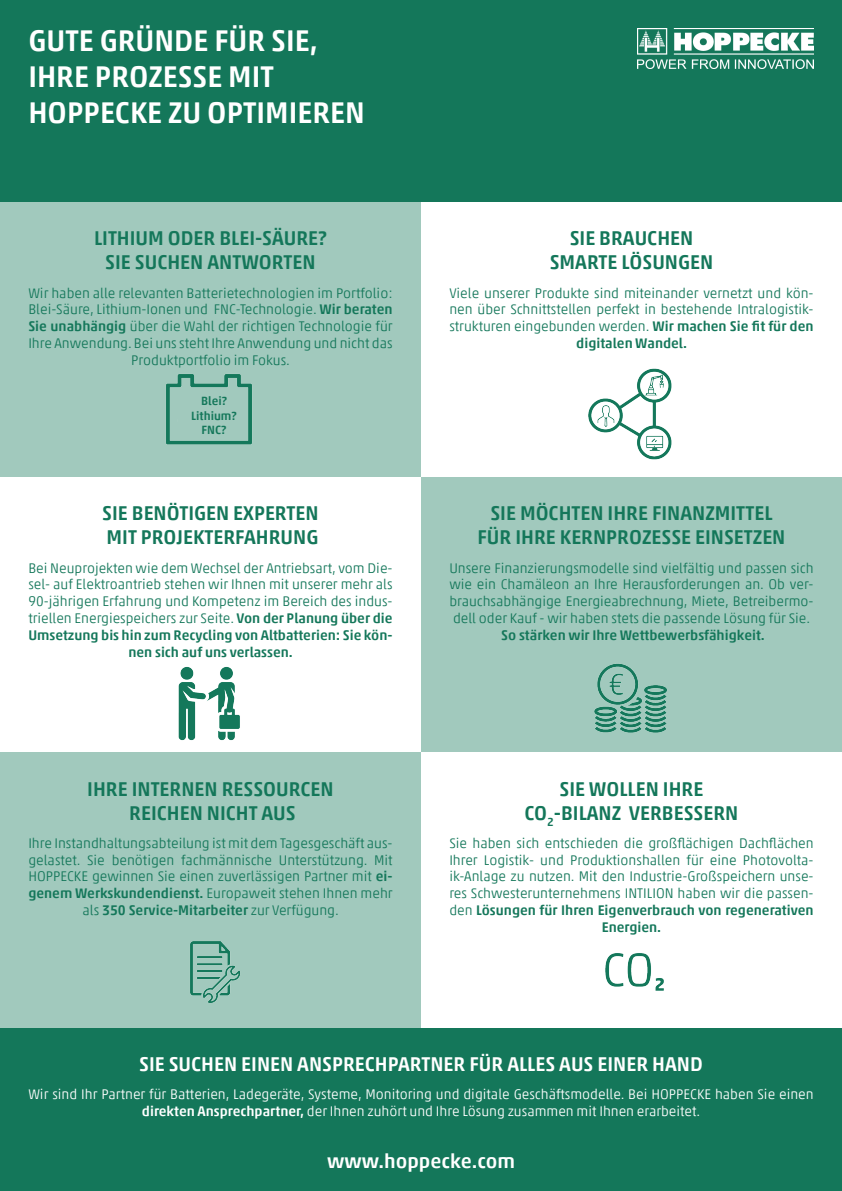
<style>
.page{position:relative;width:842px;height:1191px;background:#fff}
.page>*{position:absolute;margin:0;border:0;box-sizing:border-box;transform-origin:0 0}
.t1{font:500 30px "Akko Pro";color:#fff}
.t2{font:500 20px "Akko Pro";color:#14775a}
.t3{font:500 20px "Akko Pro";color:#fff}
.t4{font:300 14px/16.8px "Akko Pro";color:#14775a;text-align:center}
.t5{font:300 14px/16.8px "Akko Pro";color:#fff;text-align:center}
.t6{font:500 14px "Akko Pro";color:#14775a}
.t7{font:500 12px "Akko Pro";color:#14775a}
.s1{font-weight:500}
</style>
<div class="page">
<div style="left:0;top:0;width:842px;height:202px;background:#14775a"></div>
<div style="left:0;top:1027px;width:842px;height:164px;background:#14775a"></div>
<div style="left:0;top:202px;width:421px;height:275px;background:#a1c9bd"></div>
<div style="left:421px;top:477px;width:421px;height:275px;background:#a1c9bd"></div>
<div style="left:0;top:752px;width:421px;height:275px;background:#a1c9bd"></div>
<img style="left:638px;top:29px;width:176px;height:40px">
<img style="left:588px;top:368px;width:84px;height:92px">
<img style="left:594px;top:664px;width:73px;height:69px">
<img style="left:190px;top:941px;width:50px;height:62px">
<img style="left:605px;top:953px;width:59px;height:38px">
<img style="left:166px;top:374px;width:86px;height:71px">
<div style="left:179px;top:401px;width:66px;height:28px;background:#a1c9bd"></div>
<img style="left:178px;top:666px;width:62px;height:75px">
<p class="t1" style="left:28px;top:22px;width:291px">GUTE GRÜNDE FÜR SIE,</p>
<p class="t1" style="left:28px;top:58px;width:247px">IHRE PROZESSE MIT</p>
<p class="t1" style="left:28px;top:94px;width:338px">HOPPECKE ZU OPTIMIEREN</p>
<p class="t2" style="left:94px;top:226px;width:234px">LITHIUM ODER BLEI-SÄURE?</p>
<p class="t2" style="left:105px;top:250px;width:212px">SIE SUCHEN ANTWORTEN</p>
<p class="t4" style="left:28px;top:284px;width:366px">Wir haben alle relevanten Batterietechnologien im Portfolio:<br>Blei-Säure, Lithium-Ionen und FNC-Technologie. <span class="s1">Wir beraten Sie unabhängig</span> über die Wahl der richtigen Technologie für Ihre Anwendung. Bei uns steht Ihre Anwendung und nicht das Produktportfolio im Fokus.</p>
<p class="t7" style="left:201px;top:394px;width:27px">Blei?</p>
<p class="t7" style="left:191px;top:408px;width:47px">Lithium?</p>
<p class="t7" style="left:202px;top:422px;width:26px">FNC?</p>
<p class="t2" style="left:102px;top:501px;width:218px">SIE BENÖTIGEN EXPERTEN</p>
<p class="t2" style="left:107px;top:525px;width:213px">MIT PROJEKTERFAHRUNG</p>
<p class="t4" style="left:28px;top:559px;width:366px">Bei Neuprojekten wie dem Wechsel der Antriebsart, vom Die&shy;sel- auf Elektroantrieb stehen wir Ihnen mit unserer mehr als 90-jährigen Erfahrung und Kompetenz im Bereich des indus&shy;triellen Energiespeichers zur Seite. <span class="s1">Von der Planung über die Umsetzung bis hin zum Recycling von Altbatterien: Sie kön&shy;nen sich auf uns verlassen.</span></p>
<p class="t2" style="left:87px;top:776px;width:248px">IHRE INTERNEN RESSOURCEN</p>
<p class="t2" style="left:129px;top:800px;width:168px">REICHEN NICHT AUS</p>
<p class="t4" style="left:28px;top:834px;width:366px">Ihre Instandhaltungsabteilung ist mit dem Tagesgeschäft aus&shy;gelastet. Sie benötigen fachmännische Unterstützung. Mit HOPPECKE gewinnen Sie einen zuverlässigen Partner mit <span class="s1">ei&shy;genem Werkskundendienst.</span> Europaweit stehen Ihnen mehr als <span class="s1">350 Service-Mitarbeiter</span> zur Verfügung.</p>
<p class="t2" style="left:570px;top:226px;width:125px">SIE BRAUCHEN</p>
<p class="t2" style="left:550px;top:250px;width:165px">SMARTE LÖSUNGEN</p>
<p class="t4" style="left:449px;top:284px;width:366px">Viele unserer Produkte sind miteinander vernetzt und kön&shy;nen über Schnittstellen perfekt in bestehende Intralogistik&shy;strukturen eingebunden werden. <span class="s1">Wir machen Sie fit für den digitalen Wandel.</span></p>
<p class="t2" style="left:490px;top:501px;width:284px">SIE MÖCHTEN IHRE FINANZMITTEL</p>
<p class="t2" style="left:477px;top:525px;width:309px">FÜR IHRE KERNPROZESSE EINSETZEN</p>
<p class="t4" style="left:449px;top:559px;width:366px;text-align:justify">Unsere Finanzierungsmodelle sind vielfältig und passen sich wie ein Chamäleon an Ihre Herausforderungen an. Ob ver&shy;brauchsabhängige Energieabrechnung, Miete, Betreibermo&shy;dell oder Kauf - wir haben stets die passende Lösung für Sie.</p>
<p class="t6" style="left:501px;top:626px;width:265px">So stärken wir Ihre Wettbewerbsfähigkeit.</p>
<p class="t2" style="left:560px;top:776px;width:145px">SIE WOLLEN IHRE</p>
<p class="t2" style="left:525px;top:800px;width:215px">CO<sub>2</sub>-BILANZ VERBESSERN</p>
<p class="t4" style="left:449px;top:834px;width:366px">Sie haben sich entschieden die großflächigen Dachflächen Ihrer Logistik- und Produktionshallen für eine Photovolta&shy;ik-Anlage zu nutzen. Mit den Industrie-Großspeichern unse&shy;res Schwesterunternehmens INTILION haben wir die passen&shy;den <span class="s1">Lösungen für Ihren Eigenverbrauch von regenerativen Energien.</span></p>
<p class="t3" style="left:139px;top:1051px;width:565px">SIE SUCHEN EINEN ANSPRECHPARTNER FÜR ALLES AUS EINER HAND</p>
<p class="t5" style="left:28px;top:1085px;width:787px">Wir sind Ihr Partner für Batterien, Ladegeräte, Systeme, Monitoring und digitale Geschäftsmodelle. Bei HOPPECKE haben Sie einen <span class="s1">direkten Ansprechpartner,</span> der Ihnen zuhört und Ihre Lösung zusammen mit Ihnen erarbeitet.</p>
<p class="t3" style="left:327px;top:1148px;width:189px">www.hoppecke.com</p>
</div>
